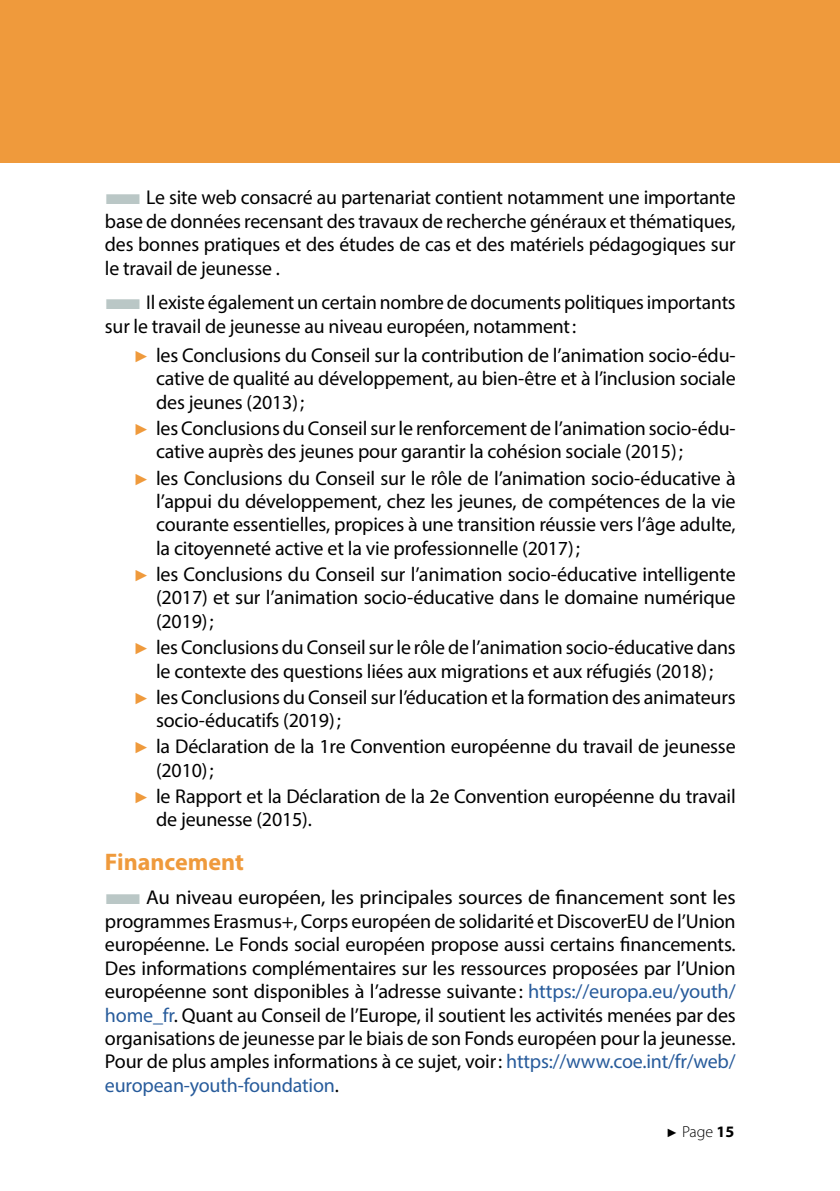
<style>
.page{position:relative;width:840px;height:1191px;background:#fff}
.page>*{position:absolute;margin:0;border:0;box-sizing:border-box;transform-origin:0 0}
.t1{font:700 24px "Myriad Pro";color:#ef9a3c}
.t2{font:20px/23.4px "Myriad Pro";letter-spacing:-.01em;color:#000}
.t3{font:20px/23.4px "Myriad Pro";letter-spacing:-.01em;color:#000;text-align:justify;scale:1.04 1}
.t4{font:300 16px "Myriad Pro";color:#000}
.s1{color:#bac7c6}
.s2{font-family:"Arial";font-size:16px;color:#ef9a3c}
.s3{color:#275b9b}
.s4{font-family:"Arial";font-weight:400;font-size:12px}
.s5{font-weight:700}
</style>
<div class="page">
<div style="left:0;top:0;width:839px;height:162px;background:#ef9a3c"></div>
<p class="t2" style="left:105px;top:187px;width:632px;text-align:justify"><span class="s1">■</span>Le site web consacré au partenariat contient notamment une importante base de données recensant des travaux de recherche généraux et thématiques, des bonnes pratiques et des études de cas et des matériels pédagogiques sur le travail de jeunesse .</p>
<p class="t2" style="left:105px;top:292px;width:632px"><span class="s1">■</span>Il existe également un certain nombre de documents politiques importants sur le travail de jeunesse au niveau européen, notamment:</p>
<p class="t2" style="left:156px;top:345px;width:580px;text-align:justify;text-indent:-23px"><span class="s2">►</span> les Conclusions du Conseil sur la contribution de l’animation socio-édu&shy;cative de qualité au développement, au bien-être et à l’inclusion sociale des jeunes (2013);</p>
<p class="t2" style="left:156px;top:418px;width:580px;text-indent:-23px"><span class="s2">►</span> les Conclusions du Conseil sur le renforcement de l’animation socio-édu&shy;cative auprès des jeunes pour garantir la cohésion sociale (2015);</p>
<p class="t2" style="left:156px;top:468px;width:581px;text-align:justify;text-indent:-23px"><span class="s2">►</span> les Conclusions du Conseil sur le rôle de l’animation socio-éducative à l’appui du développement, chez les jeunes, de compétences de la vie courante essentielles, propices à une transition réussie vers l’âge adulte, la citoyenneté active et la vie professionnelle (2017);</p>
<p class="t2" style="left:156px;top:564px;width:581px;text-align:justify;text-indent:-23px"><span class="s2">►</span> les Conclusions du Conseil sur l’animation socio-éducative intelligente (2017) et sur l’animation socio-éducative dans le domaine numérique (2019);</p>
<p class="t2" style="left:133px;top:637px;width:603px;text-align:center"><span class="s2">►</span> les Conclusions du Conseil sur le rôle de l’animation socio-éducative dans le contexte des questions liées aux migrations et aux réfugiés (2018);</p>
<p class="t2" style="left:156px;top:687px;width:580px;text-indent:-23px"><span class="s2">►</span> les Conclusions du Conseil sur l’éducation et la formation des animateurs socio-éducatifs (2019);</p>
<p class="t2" style="left:156px;top:736px;width:580px;text-indent:-23px"><span class="s2">►</span> la Déclaration de la 1re Convention européenne du travail de jeunesse (2010);</p>
<p class="t2" style="left:156px;top:786px;width:581px;text-indent:-23px"><span class="s2">►</span> le Rapport et la Déclaration de la 2e Convention européenne du travail de jeunesse (2015).</p>
<p class="t1" style="left:105px;top:852px;width:140px">Financement</p>
<p class="t3" style="left:105px;top:887px;width:607px"><span class="s1">■</span>Au niveau européen, les principales sources de financement sont les programmes Erasmus+, Corps européen de solidarité et DiscoverEU de l’Union européenne. Le Fonds social européen propose aussi certains financements.<br>Des informations complémentaires sur les ressources proposées par l’Union européenne sont disponibles à l’adresse suivante: <span class="s3">https://europa.eu/youth/ home_fr</span>. Quant au Conseil de l’Europe, il soutient les activités menées par des organisations de jeunesse par le biais de son Fonds européen pour la jeunesse.<br>Pour de plus amples informations à ce sujet, voir: <span class="s3">https://www.coe.int/fr/web/ european-youth-foundation</span>.</p>
<p class="t4" style="left:666px;top:1125px;width:70px"><span class="s4">►</span> Page <span class="s5">15</span></p>
</div>
